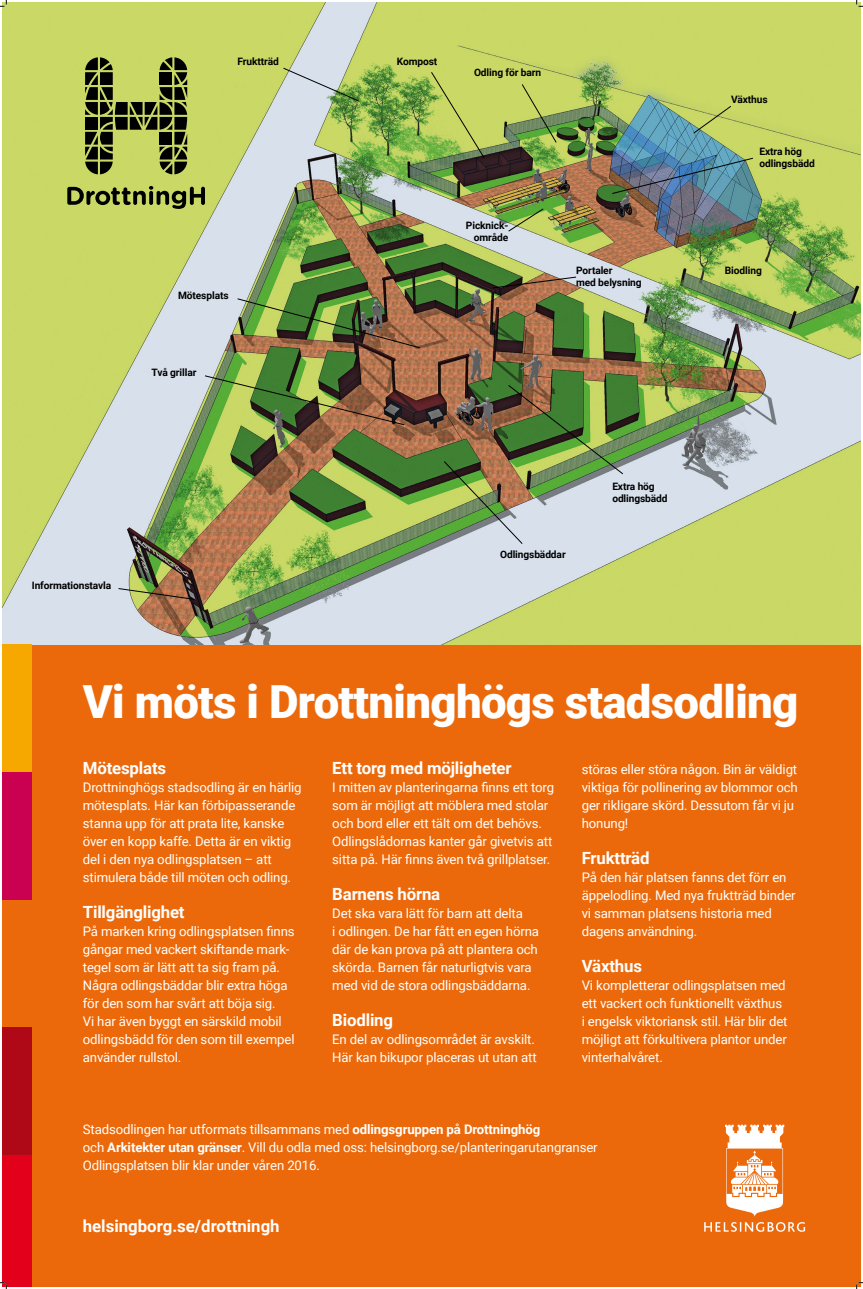
<style>
.page{position:relative;width:863px;height:1289px;background:#fff}
.page>*{position:absolute;margin:0;border:0;box-sizing:border-box;transform-origin:0 0}
.t1{font:900 45.6px "Roboto";letter-spacing:-.015em;color:#fff}
.t2{font:700 16.8px "Roboto";letter-spacing:-.01em;color:#fff}
.t3{font:13.2px/18px "Roboto";letter-spacing:-.01em;color:#fff}
.t4{font:700 10.2px/12px "Roboto";letter-spacing:-.01em;color:#000}
.s1{font-weight:700}
</style>
<div class="page">
<div style="left:2px;top:2px;width:859px;height:1284px;background:#eb690b"></div>
<svg style="left:704px;top:1124px;width:101px;height:107px"></svg>
<img style="left:2px;top:2px;width:859px;height:642px">
<svg style="left:85px;top:57px;width:102px;height:117px;background:#737b3a"></svg>
<svg style="left:67px;top:186px;width:138px;height:23px;background:#7e8740"></svg>
<div style="left:2px;top:644px;width:30px;height:128px;background:#f7a800"></div>
<div style="left:2px;top:772px;width:30px;height:127px;background:#ca0050"></div>
<div style="left:2px;top:1027px;width:30px;height:127px;background:#af0917"></div>
<div style="left:2px;top:1154px;width:30px;height:132px;background:#e2001a"></div>
<svg style="left:282px;top:67px;width:78px;height:35px;background:#bdccb7"></svg>
<svg style="left:430px;top:71px;width:55px;height:88px;background:#b5c95f"></svg>
<svg style="left:521px;top:83px;width:36px;height:61px;background:#a1ba5a"></svg>
<svg style="left:692px;top:105px;width:40px;height:29px"></svg>
<img style="left:611px;top:157px;width:143px;height:37px">
<img style="left:237px;top:298px;width:184px;height:51px">
<img style="left:204px;top:374px;width:201px;height:52px">
<svg style="left:118px;top:587px;width:78px;height:13px"></svg>
<img style="left:443px;top:384px;width:181px;height:161px">
<svg style="left:492px;top:276px;width:85px;height:13px"></svg>
<svg style="left:507px;top:208px;width:37px;height:24px"></svg>
<svg style="left:0;top:0;width:7px;height:7px"></svg>
<svg style="left:0;top:1282px;width:7px;height:6px"></svg>
<svg style="left:857px;top:0;width:6px;height:7px"></svg>
<svg style="left:857px;top:1282px;width:6px;height:6px"></svg>
<p class="t4" style="left:238px;top:55px;width:43px">Fruktträd</p>
<p class="t4" style="left:397px;top:55px;width:42px">Kompost</p>
<p class="t4" style="left:474px;top:66px;width:69px">Odling för barn</p>
<p class="t4" style="left:178px;top:289px;width:52px">Mötesplats</p>
<p class="t4" style="left:152px;top:366px;width:46px">Två grillar</p>
<p class="t4" style="left:32px;top:579px;width:81px">Informationstavla</p>
<p class="t4" style="left:466px;top:219px;width:44px;text-align:right">Picknick&shy;område</p>
<p class="t4" style="left:576px;top:264px;width:67px">Portaler<br>med belysning</p>
<p class="t4" style="left:500px;top:548px;width:67px">Odlingsbäddar</p>
<p class="t4" style="left:612px;top:480px;width:57px">Extra hög odlingsbädd</p>
<p class="t4" style="left:731px;top:93px;width:38px">Växthus</p>
<p class="t4" style="left:759px;top:145px;width:57px">Extra hög odlingsbädd</p>
<p class="t4" style="left:725px;top:264px;width:38px">Biodling</p>
<h1 class="t1" style="left:83px;top:669px;width:717px">Vi möts i Drottninghögs stadsodling</h1>
<p class="t2" style="left:83px;top:755px;width:85px">Mötesplats</p>
<p class="t3" style="left:83px;top:777px;width:220px">Drottninghögs stadsodling är en härlig mötesplats. Här kan förbipasserande stanna upp för att prata lite, kanske över en kopp kaffe. Detta är en viktig del i den nya odlingsplatsen – att stimulera både till möten och odling.</p>
<p class="t2" style="left:83px;top:899px;width:103px">Tillgänglighet</p>
<p class="t3" style="left:83px;top:921px;width:213px">På marken kring odlingsplatsen finns gångar med vackert skiftande mark&shy;tegel som är lätt att ta sig fram på.<br>Några odlingsbäddar blir extra höga för den som har svårt att böja sig.<br>Vi har även byggt en särskild mobil odlingsbädd för den som till exempel använder rullstol.</p>
<p class="t2" style="left:332px;top:755px;width:181px">Ett torg med möjligheter</p>
<p class="t3" style="left:332px;top:777px;width:223px">I mitten av planteringarna finns ett torg som är möjligt att möblera med stolar och bord eller ett tält om det behövs.<br>Odlingslådornas kanter går givetvis att sitta på. Här finns även två grillplatser.</p>
<p class="t2" style="left:332px;top:881px;width:109px">Barnens hörna</p>
<p class="t3" style="left:332px;top:903px;width:208px">Det ska vara lätt för barn att delta<br>i odlingen. De har fått en egen hörna där de kan prova på att plantera och skörda. Barnen får naturligtvis vara med vid de stora odlingsbäddarna.</p>
<p class="t2" style="left:332px;top:1007px;width:62px">Biodling</p>
<p class="t3" style="left:332px;top:1029px;width:206px">En del av odlingsområdet är avskilt.<br>Här kan bikupor placeras ut utan att</p>
<p class="t3" style="left:582px;top:759px;width:218px">störas eller störa någon. Bin är väldigt viktiga för pollinering av blommor och ger rikligare skörd. Dessutom får vi ju honung!</p>
<p class="t2" style="left:582px;top:845px;width:69px">Fruktträd</p>
<p class="t3" style="left:582px;top:867px;width:215px">På den här platsen fanns det förr en äppelodling. Med nya fruktträd binder vi samman platsens historia med dagens användning.</p>
<p class="t2" style="left:582px;top:953px;width:62px">Växthus</p>
<p class="t3" style="left:582px;top:975px;width:207px">Vi kompletterar odlingsplatsen med ett vackert och funktionellt växthus i engelsk viktoriansk stil. Här blir det möjligt att förkultivera plantor under vinterhalvåret.</p>
<p class="t3" style="left:83px;top:1119px;width:516px">Stadsodlingen har utformats tillsammans med <span class="s1">odlingsgruppen på Drottninghög<br></span>och <span class="s1">Arkitekter utan gränser</span>. Vill du odla med oss: helsingborg.se/planteringarutangranser<br>Odlingsplatsen blir klar under våren 2016.</p>
<p class="t2" style="left:83px;top:1213px;width:198px">helsingborg.se/drottningh</p>
</div>
